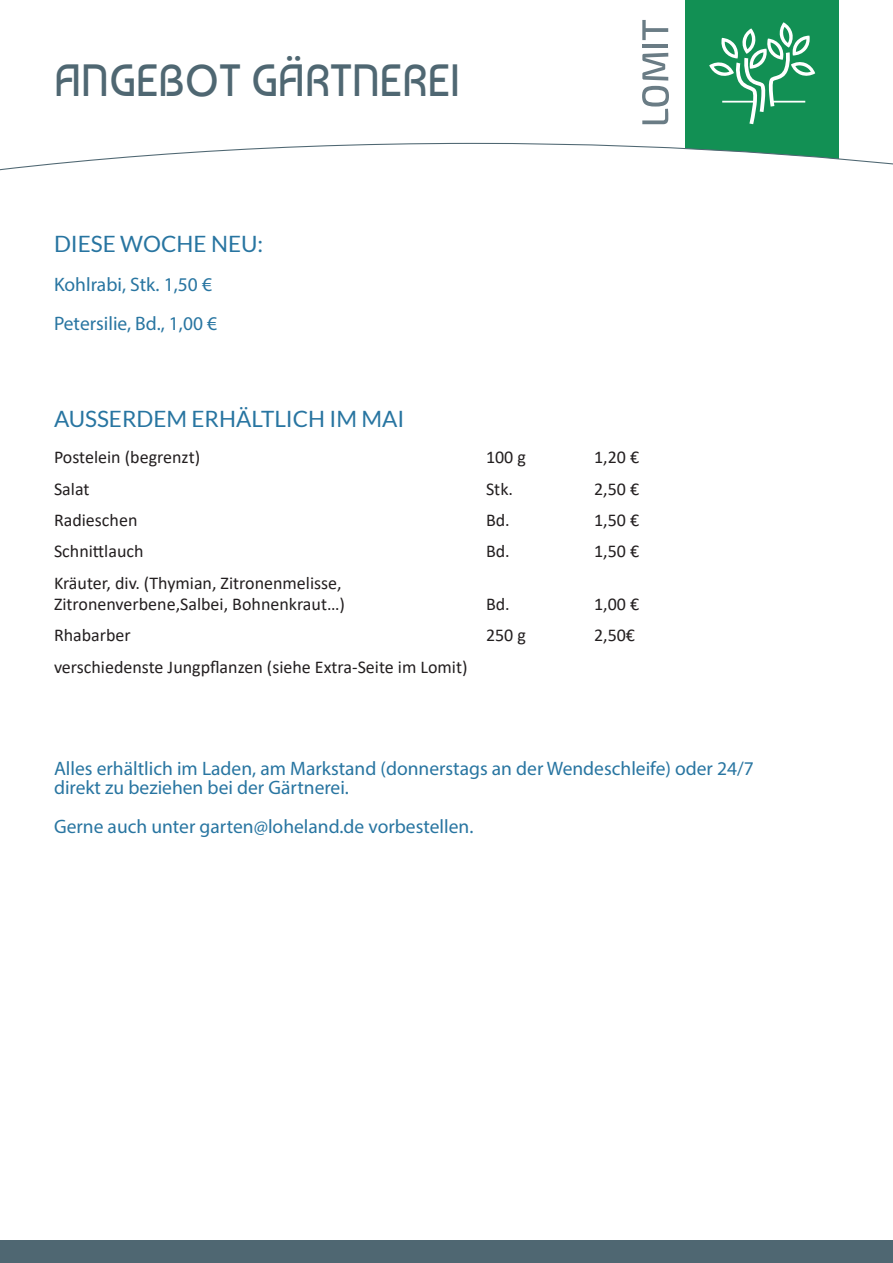
<style>
.page{position:relative;width:893px;height:1263px;background:#fff}
.page>*{position:absolute;margin:0;border:0;box-sizing:border-box;transform-origin:0 0}
.t1{font:45px "Baumans";letter-spacing:-.01em;color:#4f6772}
.t2{font:22.5px "Lato";color:#2875a1}
.t3{font:19.5px/19.5px "Myriad Pro";color:#2875a1}
.t4{font:18px "Calibri";color:#231f20}
</style>
<div class="page">
<div style="left:685px;top:0;width:154px;height:169px;background:#129054"></div>
<svg style="left:642px;top:53px;width:27px;height:71px"></svg>
<hr style="left:642px;top:44px;width:26px;height:3px;background:#6a7c85">
<svg style="left:642px;top:20px;width:26px;height:20px"></svg>
<svg style="left:0;top:142px;width:893px;height:29px"></svg>
<svg style="left:709px;top:22px;width:106px;height:102px"></svg>
<hr style="left:722px;top:101px;width:33px;height:2px;background:#fff">
<hr style="left:773px;top:101px;width:32px;height:2px;background:#fff">
<div style="left:0;top:1241px;width:893px;height:22px;background:#4f6772"></div>
<p class="t1" style="left:54px;top:54px;width:408px">ANGEBOT GÄRTNEREI</p>
<p class="t2" style="left:54px;top:231px;width:211px">DIESE WOCHE NEU:</p>
<p class="t3" style="left:54px;top:274px;width:159px">Kohlrabi, Stk. 1,50 €</p>
<p class="t3" style="left:54px;top:313px;width:165px">Petersilie, Bd., 1,00 €</p>
<p class="t2" style="left:54px;top:406px;width:352px">AUSSERDEM ERHÄLTLICH IM MAI</p>
<p class="t4" style="left:54px;top:445px;width:148px">Postelein (begrenzt)</p>
<p class="t4" style="left:486px;top:445px;width:41px">100 g</p>
<p class="t4" style="left:594px;top:445px;width:47px">1,20 €</p>
<p class="t4" style="left:54px;top:476px;width:37px">Salat</p>
<p class="t4" style="left:486px;top:476px;width:29px">Stk.</p>
<p class="t4" style="left:594px;top:476px;width:47px">2,50 €</p>
<p class="t4" style="left:54px;top:507px;width:85px">Radieschen</p>
<p class="t4" style="left:486px;top:507px;width:25px">Bd.</p>
<p class="t4" style="left:594px;top:507px;width:47px">1,50 €</p>
<p class="t4" style="left:54px;top:539px;width:91px">Schnittlauch</p>
<p class="t4" style="left:486px;top:539px;width:25px">Bd.</p>
<p class="t4" style="left:594px;top:539px;width:47px">1,50 €</p>
<p class="t4" style="left:54px;top:570px;width:289px">Kräuter, div. (Thymian, Zitronenmelisse,</p>
<p class="t4" style="left:54px;top:591px;width:292px">Zitronenverbene,Salbei, Bohnenkraut…)</p>
<p class="t4" style="left:486px;top:591px;width:25px">Bd.</p>
<p class="t4" style="left:594px;top:591px;width:47px">1,00 €</p>
<p class="t4" style="left:54px;top:623px;width:78px">Rhabarber</p>
<p class="t4" style="left:486px;top:623px;width:41px">250 g</p>
<p class="t4" style="left:594px;top:623px;width:43px">2,50€</p>
<p class="t4" style="left:54px;top:654px;width:415px">verschiedenste Jungpflanzen (siehe Extra-Seite im Lomit)</p>
<p class="t3" style="left:54px;top:758px;width:701px">Alles erhältlich im Laden, am Markstand (donnerstags an der Wendeschleife) oder 24/7 direkt zu beziehen bei der Gärtnerei.</p>
<p class="t3" style="left:54px;top:817px;width:421px">Gerne auch unter garten@loheland.de vorbestellen.</p>
</div>
